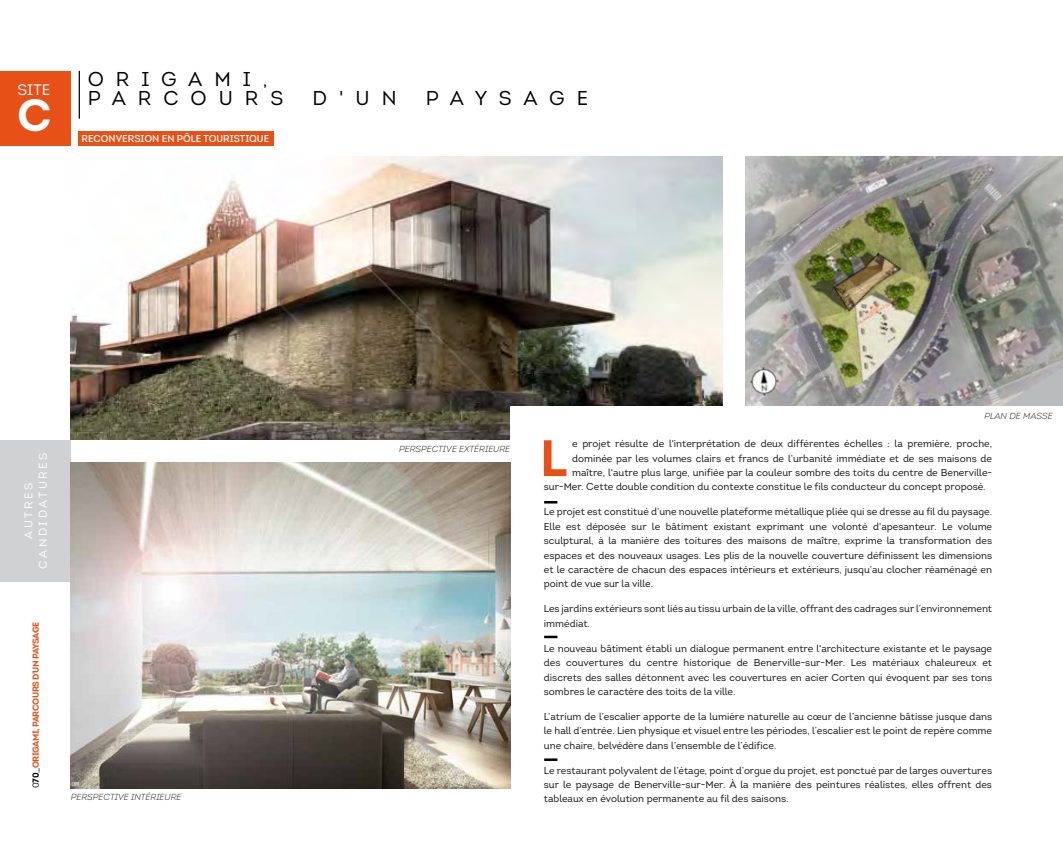
<style>
.page{position:relative;width:1063px;height:851px;background:#fff}
.page>*{position:absolute;margin:0;border:0;box-sizing:border-box;transform-origin:0 0}
.t1{font:700 51.12px "Intro";color:#e75017}
.t2{font:700 45.25px "Intro";color:#fff}
.t3{font:20px/18.8px "Intro";letter-spacing:.6em;color:#000}
.t4{font:20px "Intro";letter-spacing:.58em;color:#000}
.t5{font:15.25px "Intro";color:#fff}
.t6{font:11.25px/14.1px "Intro";letter-spacing:.23em;color:#fff;text-align:center}
.t7{font:10px/14.4px "Intro";color:#14110f;text-align:justify}
.t8{font:10px "Intro";color:#fff;scale:.96 1}
.t9{font:italic 300 8.75px "Intro";color:#14110f}
.t10{font:700 8.75px "Intro";letter-spacing:-.055em;color:#e75017}
.s1{font-weight:400;color:#000}
.s2{color:#000}
</style>
<div class="page">
<img style="left:71px;top:156px;width:652px;height:283px">
<img style="left:745px;top:156px;width:318px;height:250px">
<div style="left:0;top:71px;width:71px;height:74px;background:#e75017"></div>
<hr style="left:79px;top:71px;width:1px;height:48px;background:#000">
<div style="left:510px;top:406px;width:553px;height:415px;background:#fff"></div>
<div style="left:0;top:439px;width:71px;height:142px;background:#d0d1d2"></div>
<div style="left:78px;top:131px;width:195px;height:14px;background:#e75017"></div>
<img style="left:750px;top:367px;width:29px;height:29px">
<img style="left:71px;top:463px;width:439px;height:324px">
<svg style="left:544px;top:501px;width:13px;height:2px"></svg>
<svg style="left:544px;top:635px;width:13px;height:3px"></svg>
<svg style="left:544px;top:758px;width:13px;height:2px"></svg>
<h3 class="t5" style="left:18px;top:81px;width:34px">SITE</h3>
<h2 class="t2" style="left:17px;top:86px;width:36px">C</h2>
<h3 class="t3" style="left:88px;top:70px;width:197px">ORIGAMI,<br>PARCOURS</h3>
<p class="t8" style="left:82px;top:132px;width:197px">RECONVERSION EN PÔLE TOURISTIQUE</p>
<h3 class="t3" style="left:312px;top:88px;width:86px">D'UN</h3>
<h3 class="t4" style="left:426px;top:85px;width:164px">PAYSAGE</h3>
<p class="t6" style="left:22px;top:568px;width:118px;rotate:-90deg">AUTRES<br>CANDIDATURES</p>
<p class="t10" style="left:30px;top:787px;width:167px;rotate:-90deg"><span class="s1">0</span><span class="s2">70</span><span class="s1">_</span>ORIGAMI, PARCOURS D'UN PAYSAGE</p>
<p class="t9" style="left:71px;top:791px;width:112px">PERSPECTIVE INTÉRIEURE</p>
<p class="t9" style="left:399px;top:443px;width:113px">PERSPECTIVE EXTÉRIEURE</p>
<p class="t9" style="left:984px;top:410px;width:70px">PLAN DE MASSE</p>
<h1 class="t1" style="left:540px;top:425px;width:29px">L</h1>
<p class="t7" style="left:572px;top:436px;width:421px">e projet résulte de l'interprétation de deux différentes échelles : la première, proche,</p>
<p class="t7" style="left:572px;top:451px;width:421px">dominée par les volumes clairs et francs de l’urbanité immédiate et de ses maisons de</p>
<p class="t7" style="left:572px;top:465px;width:421px">maître, l'autre plus large, unifiée par la couleur sombre des toits du centre de Benerville-</p>
<p class="t7" style="left:544px;top:479px;width:443px">sur-Mer. Cette double condition du contexte constitue le fils conducteur du concept proposé.</p>
<p class="t7" style="left:544px;top:504px;width:450px">Le projet est constitué d’une nouvelle plateforme métallique pliée qui se dresse au fil du paysage.<br>Elle est déposée sur le bâtiment existant exprimant une volonté d'apesanteur. Le volume sculptural, à la manière des toitures des maisons de maître, exprime la transformation des espaces et des nouveaux usages. Les plis de la nouvelle couverture définissent les dimensions et le caractère de chacun des espaces intérieurs et extérieurs, jusqu’au clocher réaménagé en point de vue sur la ville.</p>
<p class="t7" style="left:544px;top:601px;width:450px">Les jardins extérieurs sont liés au tissu urbain de la ville, offrant des cadrages sur l’environnement immédiat.</p>
<p class="t7" style="left:544px;top:641px;width:450px">Le nouveau bâtiment établi un dialogue permanent entre l'architecture existante et le paysage des couvertures du centre historique de Benerville-sur-Mer. Les matériaux chaleureux et discrets des salles détonnent avec les couvertures en acier Corten qui évoquent par ses tons sombres le caractère des toits de la ville.</p>
<p class="t7" style="left:544px;top:709px;width:450px">L’atrium de l’escalier apporte de la lumière naturelle au cœur de l’ancienne bâtisse jusque dans le hall d’entrée. Lien physique et visuel entre les périodes, l’escalier est le point de repère comme une chaire, belvédère dans l’ensemble de l’édifice.</p>
<p class="t7" style="left:544px;top:763px;width:450px">Le restaurant polyvalent de l’étage, point d’orgue du projet, est ponctué par de larges ouvertures sur le paysage de Benerville-sur-Mer. À la manière des peintures réalistes, elles offrent des tableaux en évolution permanente au fil des saisons.</p>
</div>
